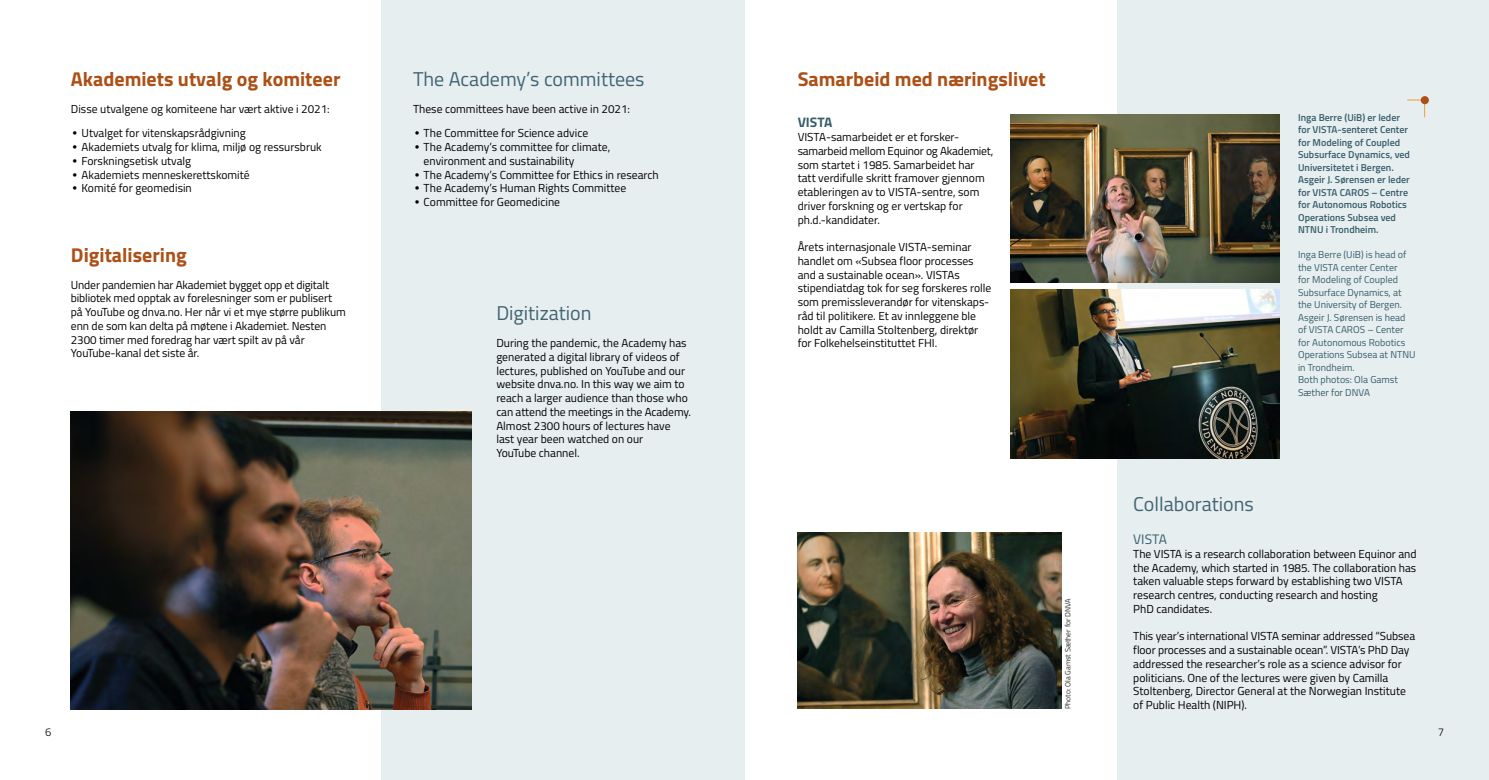
<style>
.page{position:relative;width:1489px;height:780px;background:#fff}
.page>*{position:absolute;margin:0;border:0;box-sizing:border-box;transform-origin:0 0}
.t1{font:700 20px "Titillium";color:#ac5017}
.t2{font:20px "Titillium";color:#416471}
.t3{font:700 13.75px "Titillium";color:#375e6b}
.t4{font:13.75px "Titillium";color:#375e6b}
.t5{font:11.62px/13.8px "Titillium";color:#000}
.t6{font:300 11.25px "Titillium";color:#000}
.t7{font:10px/12.5px "Titillium";color:#375e6b}
.t8{font:600 10px/12.5px "Titillium";color:#375e6b}
.t9{font:7.5px "Titillium";color:#282827}
.s1{font-family:"Bodoni Svty Two ITCTT";font-weight:700}
</style>
<div class="page">
<div style="left:381px;top:0;width:363px;height:780px;background:#e7eef0"></div>
<div style="left:1116px;top:0;width:372px;height:780px;background:#e7eef0"></div>
<img style="left:1010px;top:290px;width:269px;height:168px">
<img style="left:71px;top:411px;width:400px;height:298px">
<img style="left:1010px;top:114px;width:269px;height:169px">
<img style="left:797px;top:532px;width:264px;height:176px">
<svg style="left:1407px;top:99px;width:18px;height:19px"></svg>
<div style="left:1420px;top:96px;width:8px;height:8px;background:#ac5017;border-radius:50%"></div>
<h1 class="t1" style="left:71px;top:64px;width:271px">Akademiets utvalg og komiteer</h1>
<p class="t5" style="left:71px;top:101px;width:260px">Disse utvalgene og komiteene har vært aktive i 2021:</p>
<p class="t5" style="left:71px;top:126px;width:176px"><span class="s1">•</span> Utvalget for vitenskapsrådgivning</p>
<p class="t5" style="left:71px;top:140px;width:252px"><span class="s1">•</span> Akademiets utvalg for klima, miljø og ressursbruk</p>
<p class="t5" style="left:71px;top:153px;width:122px"><span class="s1">•</span> Forskningsetisk utvalg</p>
<p class="t5" style="left:71px;top:167px;width:180px"><span class="s1">•</span> Akademiets menneskerettskomité</p>
<p class="t5" style="left:71px;top:181px;width:122px"><span class="s1">•</span> Komité for geomedisin</p>
<h1 class="t1" style="left:71px;top:239px;width:117px">Digitalisering</h1>
<p class="t5" style="left:71px;top:277px;width:276px">Under pandemien har Akademiet bygget opp et digitalt bibliotek med opptak av forelesninger som er publisert på YouTube og dnva.no. Her når vi et mye større publikum enn de som kan delta på møtene i Akademiet. Nesten 2300 timer med foredrag har vært spilt av på vår YouTube-kanal det siste år.</p>
<h1 class="t2" style="left:413px;top:64px;width:233px">The Academy’s committees</h1>
<p class="t5" style="left:413px;top:101px;width:218px">These committees have been active in 2021:</p>
<p class="t5" style="left:413px;top:126px;width:177px"><span class="s1">•</span> The Committee for Science advice</p>
<p class="t5" style="left:423px;top:140px;width:188px;text-indent:-11px"><span class="s1">•</span> The Academy’s committee for climate, environment and sustainability</p>
<p class="t5" style="left:413px;top:167px;width:247px"><span class="s1">•</span> The Academy’s Committee for Ethics in research</p>
<p class="t5" style="left:413px;top:181px;width:215px"><span class="s1">•</span> The Academy’s Human Rights Committee</p>
<p class="t5" style="left:413px;top:195px;width:149px"><span class="s1">•</span> Committee for Geomedicine</p>
<h1 class="t2" style="left:496px;top:298px;width:97px">Digitization</h1>
<p class="t5" style="left:496px;top:335px;width:196px">During the pandemic, the Academy has generated a digital library of videos of lectures, published on YouTube and our website dnva.no. In this way we aim to reach a larger audience than those who can attend the meetings in the Academy.<br>Almost 2300 hours of lectures have last year been watched on our<br>YouTube channel.</p>
<h1 class="t1" style="left:797px;top:64px;width:249px">Samarbeid med næringslivet</h1>
<p class="t3" style="left:797px;top:112px;width:36px">VISTA</p>
<p class="t5" style="left:797px;top:129px;width:197px">VISTA-samarbeidet er et forsker&shy;samarbeid mellom Equinor og Akademiet, som startet i 1985. Samarbeidet har tatt verdifulle skritt framover gjennom etableringen av to VISTA-sentre, som driver forskning og er vertskap for ph.d.-kandidater.</p>
<p class="t5" style="left:797px;top:239px;width:195px">Årets internasjonale VISTA-seminar handlet om «Subsea floor processes and a sustainable ocean». VISTAs stipendiatdag tok for seg forskeres rolle som premissleverandør for vitenskaps&shy;råd til politikere. Et av innleggene ble holdt av Camilla Stoltenberg, direktør for Folkehelseinstituttet FHI.</p>
<p class="t9" style="left:1062px;top:709px;width:112px;rotate:-90deg">Photo: Ola Gamst Sæther for DNVA</p>
<h1 class="t2" style="left:1133px;top:489px;width:122px">Collaborations</h1>
<p class="t8" style="left:1297px;top:110px;width:113px">Inga Berre (UiB) er leder for VISTA-senteret Center for Modeling of Coupled<br>Subsurface Dynamics, ved<br>Universitetet i Bergen.<br>Asgeir J. Sørensen er leder for VISTA CAROS – Centre for Autonomous Robotics<br>Operations Subsea ved<br>NTNU i Trondheim.</p>
<p class="t7" style="left:1297px;top:248px;width:119px">Inga Berre (UiB) is head of the VISTA center Center<br>for Modeling of Coupled<br>Subsurface Dynamics, at the University of Bergen.<br>Asgeir J. Sørensen is head of VISTA CAROS – Center for Autonomous Robotics<br>Operations Subsea at NTNU in Trondheim.<br>Both photos: Ola Gamst<br>Sæther for DNVA</p>
<p class="t4" style="left:1133px;top:529px;width:35px">VISTA</p>
<p class="t5" style="left:1133px;top:546px;width:285px">The VISTA is a research collaboration between Equinor and the Academy, which started in 1985. The collaboration has taken valuable steps forward by establishing two VISTA research centres, conducting research and hosting<br>PhD candidates.</p>
<p class="t5" style="left:1133px;top:628px;width:283px">This year’s international VISTA seminar addressed “Subsea floor processes and a sustainable ocean”. VISTA’s PhD Day addressed the researcher’s role as a science advisor for politicians. One of the lectures were given by Camilla Stoltenberg, Director General at the Norwegian Institute</p>
<p class="t5" style="left:1133px;top:697px;width:115px">of Public Health (NIPH).</p>
<p class="t6" style="left:45px;top:723px;width:8px">6</p>
<p class="t6" style="left:1437px;top:723px;width:8px">7</p>
</div>
